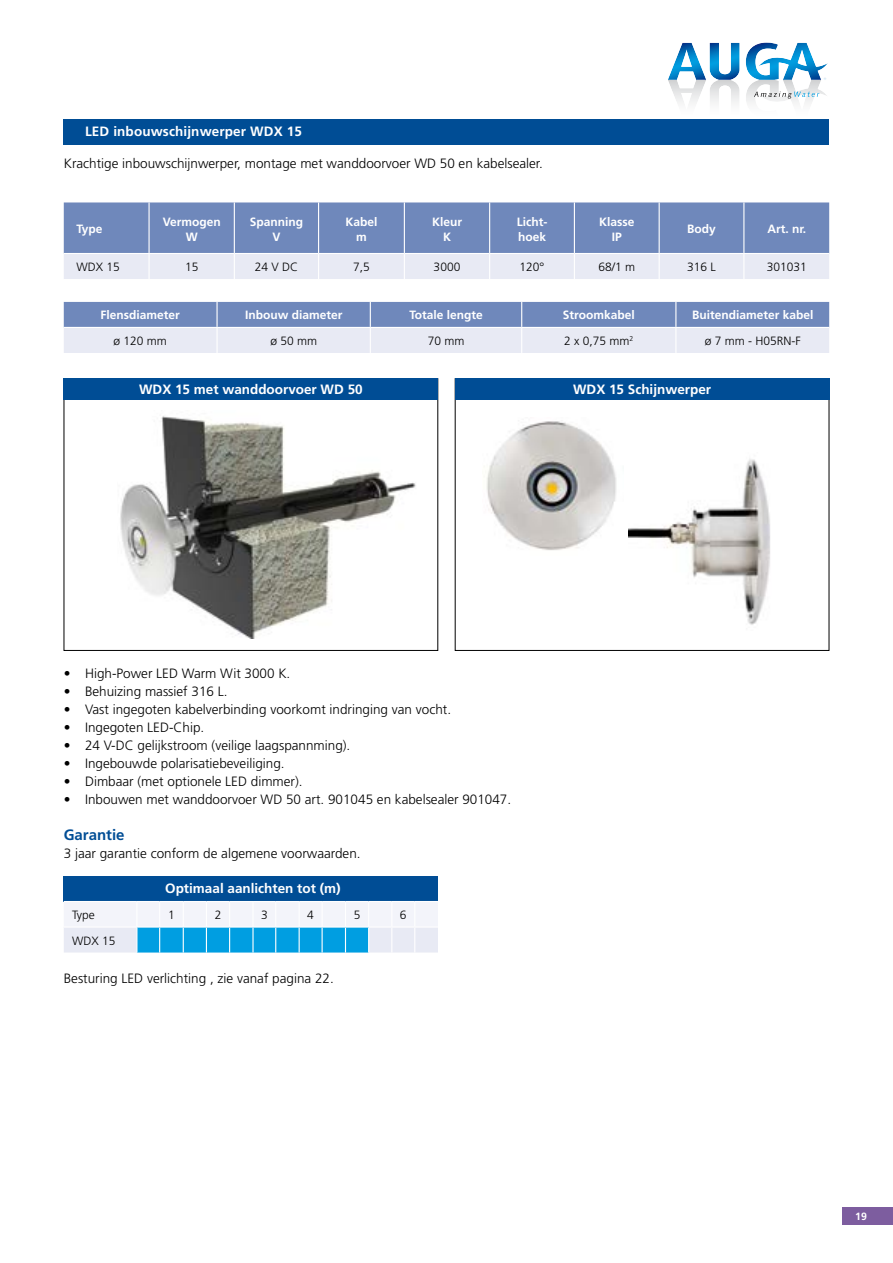
<style>
.page{position:relative;width:893px;height:1263px;background:#fff}
.page>*{position:absolute;margin:0;border:0;box-sizing:border-box;transform-origin:0 0}
.t1{font:700 15px "Frutiger LT Std";color:#004d95}
.t2{font:300 13.5px "Frutiger LT Std";color:#000}
.t3{font:700 13.5px "Frutiger LT Std";color:#fff}
.t4{font:700 12px/14.4px "Frutiger LT Std";color:#fff;text-align:center}
.t5{font:300 12px "Frutiger LT Std";color:#000}
.t6{font:700 10.5px "Frutiger LT Std";color:#fff}
</style>
<div class="page">
<div style="left:842px;top:1208px;width:51px;height:17px;background:#7d5d9f"></div>
<svg style="left:668px;top:43px;width:72px;height:60px"></svg>
<svg style="left:746px;top:43px;width:82px;height:60px"></svg>
<div style="left:64px;top:119px;width:765px;height:26px;background:#004d95"></div>
<svg style="left:64px;top:302px;width:765px;height:51px;background:#adbad8"></svg>
<hr style="left:64px;top:327px;width:153px;height:1px;background:#fff">
<hr style="left:217px;top:327px;width:153px;height:1px;background:#fff">
<hr style="left:370px;top:327px;width:152px;height:1px;background:#fff">
<hr style="left:522px;top:327px;width:154px;height:1px;background:#fff">
<hr style="left:676px;top:327px;width:153px;height:1px;background:#fff">
<div style="left:455px;top:378px;width:374px;height:22px;background:#004d95"></div>
<div style="left:64px;top:378px;width:374px;height:22px;background:#004d95"></div>
<div style="left:64px;top:876px;width:374px;height:25px;background:#004d95"></div>
<svg style="left:64px;top:901px;width:374px;height:51px"></svg>
<svg style="left:64px;top:202px;width:765px;height:77px;background:#99aace"></svg>
<hr style="left:64px;top:253px;width:85px;height:1px;background:#fff">
<hr style="left:149px;top:253px;width:85px;height:1px;background:#fff">
<hr style="left:234px;top:253px;width:85px;height:1px;background:#fff">
<hr style="left:319px;top:253px;width:85px;height:1px;background:#fff">
<hr style="left:404px;top:253px;width:86px;height:1px;background:#fff">
<hr style="left:490px;top:253px;width:84px;height:1px;background:#fff">
<hr style="left:574px;top:253px;width:85px;height:1px;background:#fff">
<hr style="left:659px;top:253px;width:85px;height:1px;background:#fff">
<hr style="left:744px;top:253px;width:85px;height:1px;background:#fff">
<img style="left:120px;top:416px;width:296px;height:223px">
<img style="left:628px;top:459px;width:142px;height:166px">
<img style="left:486px;top:421px;width:131px;height:130px">
<p class="t3" style="left:85px;top:126px;width:218px">LED inbouwschijnwerper WDX 15</p>
<p class="t2" style="left:64px;top:158px;width:481px">Krachtige inbouwschijnwerper, montage met wanddoorvoer WD 50 en kabelsealer.</p>
<p class="t4" style="left:77px;top:222px;width:28px">Type</p>
<p class="t4" style="left:163px;top:216px;width:60px">Vermogen<br>W</p>
<p class="t4" style="left:250px;top:216px;width:55px">Spanning<br>V</p>
<p class="t4" style="left:345px;top:216px;width:34px">Kabel m</p>
<p class="t4" style="left:432px;top:216px;width:32px">Kleur<br>K</p>
<p class="t4" style="left:517px;top:216px;width:32px;text-align:left">Licht&shy;hoek</p>
<p class="t4" style="left:599px;top:216px;width:37px">Klasse<br>IP</p>
<p class="t4" style="left:687px;top:222px;width:30px">Body</p>
<p class="t4" style="left:767px;top:222px;width:40px">Art. nr.</p>
<p class="t5" style="left:77px;top:262px;width:45px">WDX 15</p>
<p class="t5" style="left:185px;top:262px;width:15px">15</p>
<p class="t5" style="left:255px;top:262px;width:45px">24 V DC</p>
<p class="t5" style="left:353px;top:262px;width:18px">7,5</p>
<p class="t5" style="left:434px;top:262px;width:28px">3000</p>
<p class="t5" style="left:520px;top:262px;width:26px">120°</p>
<p class="t5" style="left:598px;top:262px;width:38px">68/1 m</p>
<p class="t5" style="left:687px;top:262px;width:30px">316 L</p>
<p class="t5" style="left:767px;top:262px;width:42px">301031</p>
<p class="t4" style="left:100px;top:309px;width:81px">Flensdiameter</p>
<p class="t4" style="left:245px;top:309px;width:99px">Inbouw diameter</p>
<p class="t4" style="left:409px;top:309px;width:75px">Totale lengte</p>
<p class="t4" style="left:563px;top:309px;width:73px">Stroomkabel</p>
<p class="t4" style="left:692px;top:309px;width:123px">Buitendiameter kabel</p>
<p class="t5" style="left:113px;top:336px;width:55px">ø 120 mm</p>
<p class="t5" style="left:270px;top:336px;width:48px">ø 50 mm</p>
<p class="t5" style="left:428px;top:336px;width:38px">70 mm</p>
<p class="t5" style="left:564px;top:336px;width:71px">2 x 0,75 mm<sup>2</sup></p>
<p class="t5" style="left:705px;top:336px;width:98px">ø 7 mm - H05RN-F</p>
<p class="t3" style="left:139px;top:384px;width:225px">WDX 15 met wanddoorvoer WD 50</p>
<p class="t3" style="left:573px;top:384px;width:140px">WDX 15 Schijnwerper</p>
<p class="t2" style="left:64px;top:667px;width:228px">• High-Power LED Warm Wit 3000 K.</p>
<p class="t2" style="left:64px;top:685px;width:165px">• Behuizing massief 316 L.</p>
<p class="t2" style="left:64px;top:703px;width:389px">• Vast ingegoten kabelverbinding voorkomt indringing van vocht.</p>
<p class="t2" style="left:64px;top:721px;width:142px">• Ingegoten LED-Chip.</p>
<p class="t2" style="left:64px;top:739px;width:288px">• 24 V-DC gelijkstroom (veilige laagspannming).</p>
<p class="t2" style="left:64px;top:757px;width:222px">• Ingebouwde polarisatiebeveiliging.</p>
<p class="t2" style="left:64px;top:775px;width:240px">• Dimbaar (met optionele LED dimmer).</p>
<p class="t2" style="left:64px;top:793px;width:449px">• Inbouwen met wanddoorvoer WD 50 art. 901045 en kabelsealer 901047.</p>
<p class="t1" style="left:64px;top:828px;width:62px">Garantie</p>
<p class="t2" style="left:64px;top:847px;width:298px">3 jaar garantie conform de algemene voorwaarden.</p>
<p class="t3" style="left:165px;top:882px;width:177px">Optimaal aanlichten tot (m)</p>
<p class="t5" style="left:72px;top:910px;width:24px">Type</p>
<p class="t5" style="left:168px;top:910px;width:8px">1</p>
<p class="t5" style="left:215px;top:910px;width:8px">2</p>
<p class="t5" style="left:261px;top:910px;width:8px">3</p>
<p class="t5" style="left:307px;top:910px;width:8px">4</p>
<p class="t5" style="left:354px;top:910px;width:8px">5</p>
<p class="t5" style="left:400px;top:910px;width:8px">6</p>
<p class="t5" style="left:72px;top:935px;width:45px">WDX 15</p>
<p class="t2" style="left:64px;top:972px;width:272px">Besturing LED verlichting , zie vanaf pagina 22.</p>
<p class="t6" style="left:855px;top:1212px;width:13px">19</p>
</div>
